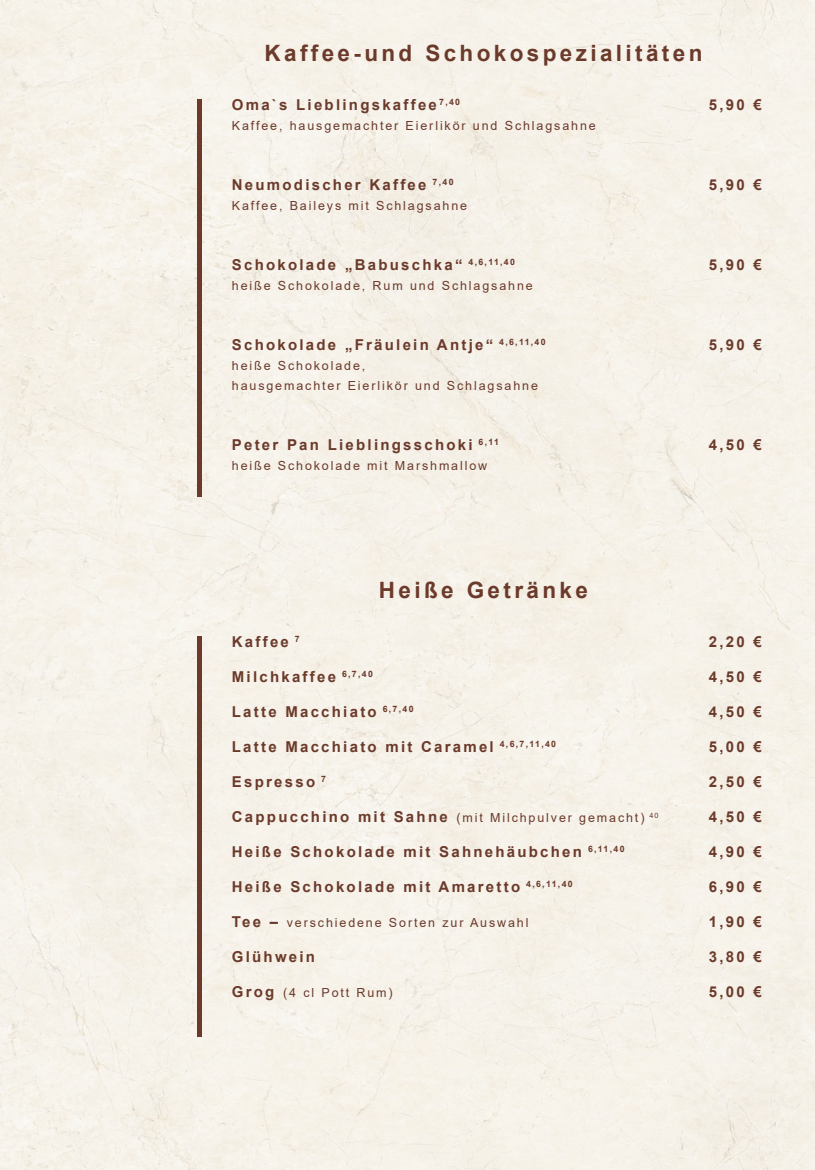
<style>
.page{position:relative;width:815px;height:1170px;background:#fff}
.page>*{position:absolute;margin:0;border:0;box-sizing:border-box;transform-origin:0 0}
.t1{font:700 22.5px "Arial";letter-spacing:.15em;color:#6b3a2b}
.t2{font:700 15px "Arial";letter-spacing:.15em;color:#6b3a2b}
.t3{font:12.5px/20px "Arial";letter-spacing:.15em;color:#6b3a2b}
.s1{font-weight:700;font-size:15px}
</style>
<div class="page">
<div style="left:0;top:0;width:815px;height:1169px;background:#f6f1e9"></div>
<div style="left:197px;top:99px;width:5px;height:398px;background:#6b3a2b"></div>
<div style="left:197px;top:635px;width:5px;height:401px;background:#6b3a2b"></div>
<h1 class="t1" style="left:264px;top:38px;width:439px">Kaffee-und Schokospezialitäten</h1>
<p class="t2" style="left:232px;top:94px;width:230px">Oma`s Lieblingskaffee<sup>7,40</sup></p>
<p class="t2" style="left:709px;top:94px;width:54px">5,90 €</p>
<p class="t3" style="left:232px;top:116px;width:365px">Kaffee, hausgemachter Eierlikör und Schlagsahne</p>
<p class="t2" style="left:232px;top:174px;width:223px">Neumodischer Kaffee <sup>7,40</sup></p>
<p class="t2" style="left:709px;top:174px;width:54px">5,90 €</p>
<p class="t3" style="left:232px;top:196px;width:237px">Kaffee, Baileys mit Schlagsahne</p>
<p class="t2" style="left:232px;top:254px;width:285px">Schokolade „Babuschka“ <sup>4,6,11,40</sup></p>
<p class="t2" style="left:709px;top:254px;width:54px">5,90 €</p>
<p class="t3" style="left:232px;top:276px;width:302px">heiße Schokolade, Rum und Schlagsahne</p>
<p class="t2" style="left:232px;top:334px;width:315px">Schokolade „Fräulein Antje“ <sup>4,6,11,40</sup></p>
<p class="t2" style="left:709px;top:334px;width:54px">5,90 €</p>
<p class="t3" style="left:232px;top:356px;width:308px">heiße Schokolade,<br>hausgemachter Eierlikör und Schlagsahne</p>
<p class="t2" style="left:232px;top:434px;width:269px">Peter Pan Lieblingsschoki <sup>6,11</sup></p>
<p class="t2" style="left:709px;top:434px;width:54px">4,50 €</p>
<p class="t3" style="left:232px;top:456px;width:257px">heiße Schokolade mit Marshmallow</p>
<h1 class="t1" style="left:379px;top:574px;width:210px">H eiße Getränke</h1>
<p class="t2" style="left:232px;top:630px;width:69px">Kaffee <sup>7</sup></p>
<p class="t2" style="left:709px;top:630px;width:54px">2,20 €</p>
<p class="t2" style="left:232px;top:665px;width:143px">Milchkaffee <sup>6,7,40</sup></p>
<p class="t2" style="left:709px;top:665px;width:54px">4,50 €</p>
<p class="t2" style="left:232px;top:700px;width:183px">Latte Macchiato <sup>6,7,40</sup></p>
<p class="t2" style="left:709px;top:700px;width:54px">4,50 €</p>
<p class="t2" style="left:232px;top:735px;width:326px">Latte Macchiato mit Caramel <sup>4,6,7,11,40</sup></p>
<p class="t2" style="left:709px;top:735px;width:54px">5,00 €</p>
<p class="t2" style="left:232px;top:770px;width:96px">Espresso <sup>7</sup></p>
<p class="t2" style="left:709px;top:770px;width:54px">2,50 €</p>
<p class="t3" style="left:232px;top:807px;width:428px"><span class="s1">Cappucchino mit Sahne</span> (mit Milchpulver gemacht) <sup>40</sup></p>
<p class="t2" style="left:709px;top:805px;width:54px">4,50 €</p>
<p class="t2" style="left:232px;top:840px;width:394px">H eiße Schokolade mit Sahnehäubchen <sup>6,11,40</sup></p>
<p class="t2" style="left:709px;top:840px;width:54px">4,90 €</p>
<p class="t2" style="left:232px;top:875px;width:342px">H eiße Schokolade mit Amaretto <sup>4,6,11,40</sup></p>
<p class="t2" style="left:709px;top:875px;width:54px">6,90 €</p>
<p class="t3" style="left:232px;top:912px;width:298px"><span class="s1">Tee –</span> verschiedene Sorten zur Auswahl</p>
<p class="t2" style="left:709px;top:910px;width:54px">1,90 €</p>
<p class="t2" style="left:232px;top:945px;width:85px">Glühwein</p>
<p class="t2" style="left:709px;top:945px;width:54px">3,80 €</p>
<p class="t3" style="left:232px;top:982px;width:162px"><span class="s1">Grog</span> (4 cl Pott Rum)</p>
<p class="t2" style="left:709px;top:980px;width:54px">5,00 €</p>
</div>
